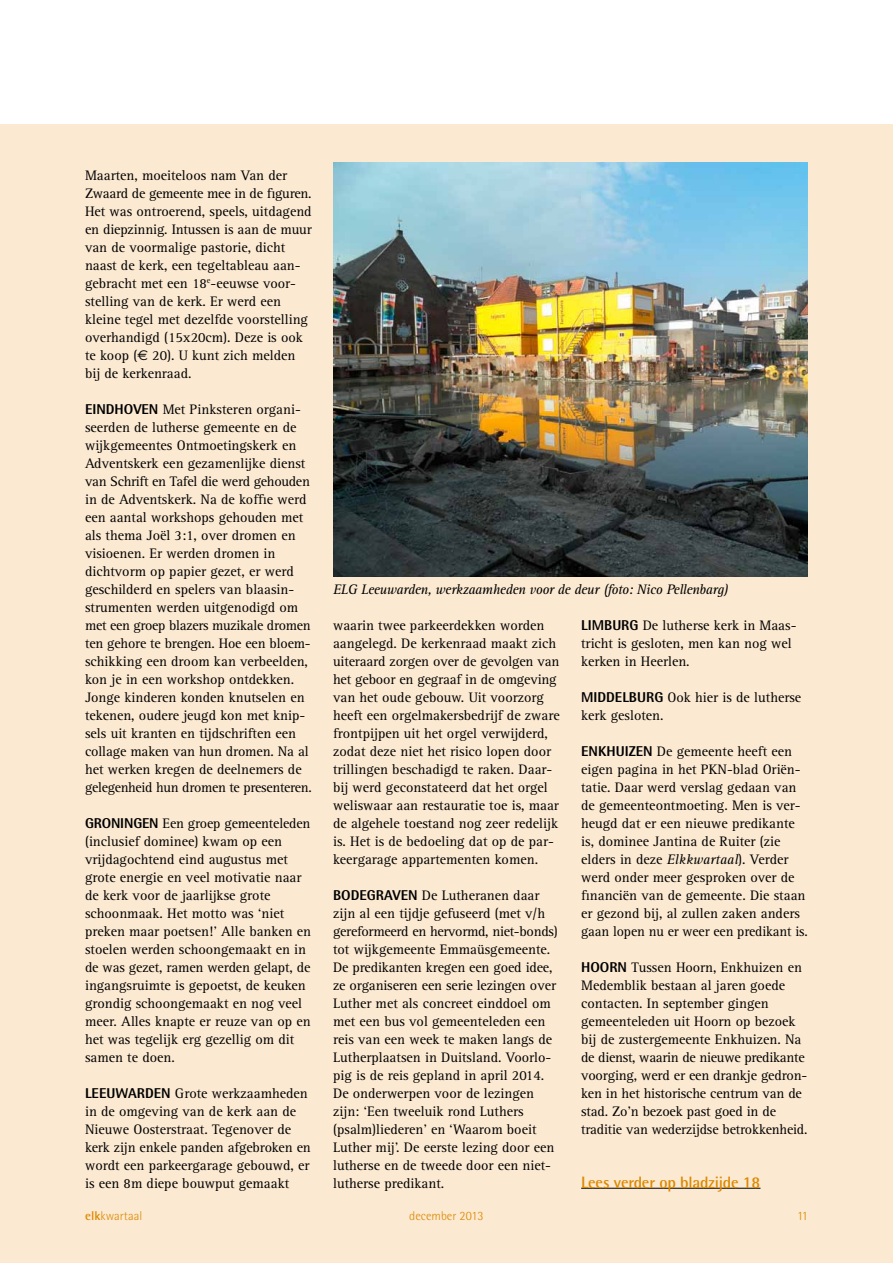
<style>
.page{position:relative;width:893px;height:1263px;background:#fff}
.page>*{position:absolute;margin:0;border:0;box-sizing:border-box;transform-origin:0 0}
.t1{font:700 16.5px "Rotis Semi Sans";letter-spacing:-.01em;color:#dc8900}
.t2{font:14.25px/18px "Rotis Serif";color:#000}
.t3{font:italic 14.25px "Rotis Serif";letter-spacing:-.025em;color:#000}
.t4{font:300 12.75px "Rotis Semi Sans";color:#dc8900}
.s1{font-family:"Euro Sans"}
.s2{font-family:"Rotis Semi Sans";font-weight:800}
.s3{font-style:italic}
.s4{font-weight:700}
</style>
<div class="page">
<div style="left:0;top:124px;width:893px;height:1139px;background:#fbe9d1"></div>
<img style="left:333px;top:162px;width:475px;height:414px">
<hr style="left:581px;top:1188px;width:179px;height:1px;background:#000">
<p class="t2" style="left:85px;top:167px;width:228px">Maarten, moeiteloos nam Van der Zwaard de gemeente mee in de figuren.<br>Het was ontroerend, speels, uitdagend en diepzinnig. Intussen is aan de muur van de voormalige pastorie, dicht naast de kerk, een tegeltableau aan&shy;gebracht met een 18<sup>e</sup>-eeuwse voor&shy;stelling van de kerk. Er werd een kleine tegel met dezelfde voorstelling overhandigd (15x20cm). Deze is ook te koop (<span class="s1">€</span> 20). U kunt zich melden bij de kerkenraad.</p>
<p class="t2" style="left:85px;top:401px;width:228px"><span class="s2">EINDHOVEN</span> Met Pinksteren organi&shy;seerden de lutherse gemeente en de wijkgemeentes Ontmoetingskerk en Adventskerk een gezamenlijke dienst van Schrift en Tafel die werd gehouden in de Adventskerk. Na de koffie werd een aantal workshops gehouden met als thema Joël 3:1, over dromen en visioenen. Er werden dromen in dichtvorm op papier gezet, er werd geschilderd en spelers van blaasin&shy;strumenten werden uitgenodigd om met een groep blazers muzikale dromen ten gehore te brengen. Hoe een bloem&shy;schikking een droom kan verbeelden, kon je in een workshop ontdekken.<br>Jonge kinderen konden knutselen en tekenen, oudere jeugd kon met knip&shy;sels uit kranten en tijdschriften een collage maken van hun dromen. Na al het werken kregen de deelnemers de gelegenheid hun dromen te presenteren.</p>
<p class="t2" style="left:85px;top:815px;width:228px"><span class="s2">GRONINGEN</span> Een groep gemeenteleden (inclusief dominee) kwam op een vrijdagochtend eind augustus met grote energie en veel motivatie naar de kerk voor de jaarlijkse grote schoonmaak. Het motto was ‘niet preken maar poetsen!’ Alle banken en stoelen werden schoongemaakt en in de was gezet, ramen werden gelapt, de ingangsruimte is gepoetst, de keuken grondig schoongemaakt en nog veel meer. Alles knapte er reuze van op en het was tegelijk erg gezellig om dit samen te doen.</p>
<p class="t2" style="left:85px;top:1085px;width:227px"><span class="s2">LEEUWARDEN</span> Grote werkzaamheden in de omgeving van de kerk aan de Nieuwe Oosterstraat. Tegenover de kerk zijn enkele panden afgebroken en wordt een parkeergarage gebouwd, er is een 8m diepe bouwput gemaakt</p>
<p class="t3" style="left:333px;top:581px;width:397px">ELG Leeuwarden, werkzaamheden voor de deur (foto: Nico Pellenbarg)</p>
<p class="t2" style="left:333px;top:617px;width:228px">waarin twee parkeerdekken worden aangelegd. De kerkenraad maakt zich uiteraard zorgen over de gevolgen van het geboor en gegraaf in de omgeving van het oude gebouw. Uit voorzorg heeft een orgelmakersbedrijf de zware frontpijpen uit het orgel verwijderd, zodat deze niet het risico lopen door trillingen beschadigd te raken. Daar&shy;bij werd geconstateerd dat het orgel weliswaar aan restauratie toe is, maar de algehele toestand nog zeer redelijk is. Het is de bedoeling dat op de par&shy;keergarage appartementen komen.</p>
<p class="t2" style="left:333px;top:887px;width:226px"><span class="s2">BODEGRAVEN</span> De Lutheranen daar zijn al een tijdje gefuseerd (met v/h gereformeerd en hervormd, niet-bonds) tot wijkgemeente Emmaüsgemeente.<br>De predikanten kregen een goed idee, ze organiseren een serie lezingen over Luther met als concreet einddoel om met een bus vol gemeenteleden een reis van een week te maken langs de Lutherplaatsen in Duitsland. Voorlo&shy;pig is de reis gepland in april 2014.<br>De onderwerpen voor de lezingen zijn: ‘Een tweeluik rond Luthers (psalm)liederen’ en ‘Waarom boeit Luther mij’. De eerste lezing door een lutherse en de tweede door een niet&shy;lutherse predikant.</p>
<p class="t2" style="left:581px;top:617px;width:217px"><span class="s2">LIMBURG</span> De lutherse kerk in Maas&shy;tricht is gesloten, men kan nog wel kerken in Heerlen.</p>
<p class="t2" style="left:581px;top:689px;width:222px"><span class="s2">MIDDELBURG</span> Ook hier is de lutherse kerk gesloten.</p>
<p class="t2" style="left:581px;top:743px;width:228px"><span class="s2">ENKHUIZEN</span> De gemeente heeft een eigen pagina in het PKN-blad Oriën&shy;tatie. Daar werd verslag gedaan van de gemeenteontmoeting. Men is ver&shy;heugd dat er een nieuwe predikante is, dominee Jantina de Ruiter (zie elders in deze <span class="s3">Elkkwartaal</span>). Verder werd onder meer gesproken over de financiën van de gemeente. Die staan er gezond bij, al zullen zaken anders gaan lopen nu er weer een predikant is.</p>
<p class="t2" style="left:581px;top:959px;width:228px"><span class="s2">HOORN</span> Tussen Hoorn, Enkhuizen en Medemblik bestaan al jaren goede contacten. In september gingen gemeenteleden uit Hoorn op bezoek bij de zustergemeente Enkhuizen. Na de dienst, waarin de nieuwe predikante voorging, werd er een drankje gedron&shy;ken in het historische centrum van de stad. Zo’n bezoek past goed in de traditie van wederzijdse betrokkenheid.</p>
<p class="t1" style="left:581px;top:1172px;width:181px">Lees verder op bladzijde 18</p>
<p class="t4" style="left:85px;top:1209px;width:59px"><span class="s4">elk</span>kwartaal</p>
<p class="t4" style="left:409px;top:1209px;width:76px">december 2013</p>
<p class="t4" style="left:797px;top:1209px;width:12px">11</p>
</div>
